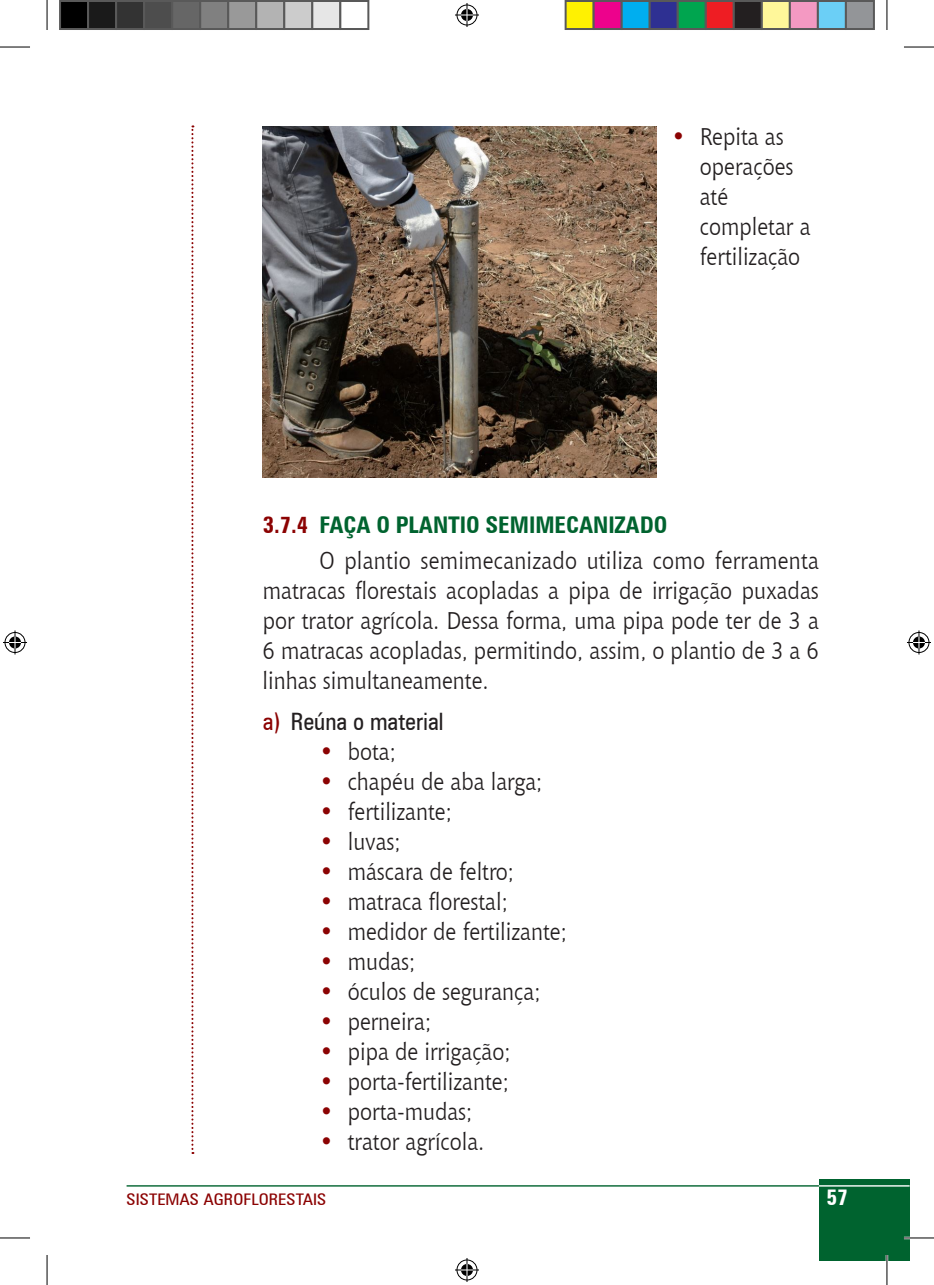
<style>
.page{position:relative;width:934px;height:1285px;background:#fff}
.page>*{position:absolute;margin:0;border:0;box-sizing:border-box;transform-origin:0 0}
.t1{font:24px/30px "Chianti BT";color:#231f20;text-align:justify;scale:.9 1}
.t2{font:condensed 24px "Zurich BT";color:#231f20}
.t3{font:700 condensed 23px "Zurich BT";color:#00632f}
.t4{font:700 condensed 23px "Zurich BT";color:#8b0202}
.t5{font:700 condensed 22px "Zurich BT";color:#fff}
.t6{font:condensed 16px "Zurich BT";color:#8b0202;scale:1.1 1}
.s1{color:#8b0202}
.s2{color:#00632f}
</style>
<div class="page">
<svg style="left:191px;top:125px;width:2px;height:1029px"></svg>
<hr style="left:126px;top:1185px;width:692px;height:1px;background:#00632f">
<div style="left:818px;top:1179px;width:91px;height:81px;background:#00632f"></div>
<hr style="left:818px;top:1185px;width:91px;height:1px;background:#fff">
<img style="left:262px;top:127px;width:394px;height:350px">
<hr style="left:903px;top:1236px;width:30px;height:3px;background:#fff">
<hr style="left:885px;top:1255px;width:2px;height:30px;background:#fff">
<hr style="left:0;top:47px;width:30px;height:1px;background:#000">
<hr style="left:903px;top:47px;width:30px;height:1px;background:#000">
<hr style="left:0;top:1237px;width:30px;height:1px;background:#000">
<hr style="left:903px;top:1237px;width:30px;height:1px;background:#000">
<hr style="left:47px;top:0;width:1px;height:30px;background:#000">
<hr style="left:47px;top:1255px;width:1px;height:30px;background:#000">
<hr style="left:886px;top:0;width:1px;height:30px;background:#000">
<hr style="left:886px;top:1255px;width:1px;height:30px;background:#000">
<svg style="left:455px;top:3px;width:24px;height:24px"></svg>
<svg style="left:455px;top:1258px;width:24px;height:24px"></svg>
<svg style="left:3px;top:630px;width:24px;height:24px"></svg>
<svg style="left:907px;top:630px;width:23px;height:24px"></svg>
<div style="left:60px;top:1px;width:28px;height:28px;background:#000"></div>
<div style="left:59px;top:0;width:30px;height:30px;border:2px solid #595959"></div>
<div style="left:88px;top:1px;width:28px;height:28px;background:#1a1a1a"></div>
<div style="left:87px;top:0;width:30px;height:30px;border:2px solid #595959"></div>
<div style="left:116px;top:1px;width:28px;height:28px;background:#333"></div>
<div style="left:115px;top:0;width:30px;height:30px;border:2px solid #595959"></div>
<div style="left:144px;top:1px;width:28px;height:28px;background:#4d4d4d"></div>
<div style="left:143px;top:0;width:30px;height:30px;border:2px solid #595959"></div>
<div style="left:172px;top:1px;width:28px;height:28px;background:#666"></div>
<div style="left:171px;top:0;width:30px;height:30px;border:2px solid #595959"></div>
<div style="left:200px;top:1px;width:28px;height:28px;background:#808080"></div>
<div style="left:199px;top:0;width:30px;height:30px;border:2px solid #595959"></div>
<div style="left:228px;top:1px;width:28px;height:28px;background:#999"></div>
<div style="left:227px;top:0;width:30px;height:30px;border:2px solid #595959"></div>
<div style="left:256px;top:1px;width:28px;height:28px;background:#b3b3b3"></div>
<div style="left:255px;top:0;width:30px;height:30px;border:2px solid #595959"></div>
<div style="left:284px;top:1px;width:28px;height:28px;background:#ccc"></div>
<div style="left:283px;top:0;width:30px;height:30px;border:2px solid #595959"></div>
<div style="left:312px;top:1px;width:28px;height:28px;background:#e6e6e6"></div>
<div style="left:311px;top:0;width:30px;height:30px;border:2px solid #595959"></div>
<div style="left:339px;top:0;width:30px;height:30px;border:2px solid #595959"></div>
<div style="left:565px;top:1px;width:28px;height:28px;background:#fff101"></div>
<div style="left:564px;top:0;width:30px;height:30px;border:2px solid #595959"></div>
<div style="left:593px;top:1px;width:28px;height:28px;background:#ed028c"></div>
<div style="left:592px;top:0;width:30px;height:30px;border:2px solid #595959"></div>
<div style="left:621px;top:1px;width:28px;height:28px;background:#00aeef"></div>
<div style="left:620px;top:0;width:30px;height:30px;border:2px solid #595959"></div>
<div style="left:649px;top:1px;width:28px;height:28px;background:#2e3092"></div>
<div style="left:648px;top:0;width:30px;height:30px;border:2px solid #595959"></div>
<div style="left:677px;top:1px;width:28px;height:28px;background:#00a54f"></div>
<div style="left:676px;top:0;width:30px;height:30px;border:2px solid #595959"></div>
<div style="left:705px;top:1px;width:28px;height:28px;background:#ee1d23"></div>
<div style="left:704px;top:0;width:30px;height:30px;border:2px solid #595959"></div>
<div style="left:733px;top:1px;width:28px;height:28px;background:#231f20"></div>
<div style="left:732px;top:0;width:30px;height:30px;border:2px solid #595959"></div>
<div style="left:761px;top:1px;width:28px;height:28px;background:#fff79a"></div>
<div style="left:760px;top:0;width:30px;height:30px;border:2px solid #595959"></div>
<div style="left:789px;top:1px;width:28px;height:28px;background:#f499c2"></div>
<div style="left:788px;top:0;width:30px;height:30px;border:2px solid #595959"></div>
<div style="left:817px;top:1px;width:28px;height:28px;background:#6bcff6"></div>
<div style="left:816px;top:0;width:30px;height:30px;border:2px solid #595959"></div>
<div style="left:845px;top:1px;width:28px;height:28px;background:#939598"></div>
<div style="left:844px;top:0;width:30px;height:30px;border:2px solid #595959"></div>
<p class="t1" style="left:699px;top:120px;width:124px;text-align:left;text-indent:-28px"><span class="s1">•</span> Repita as operações até completar a fertilização</p>
<p class="t4" style="left:262px;top:511px;width:82px">3.7.4 <span class="s2">FAÇA</span></p>
<p class="t3" style="left:376px;top:511px;width:32px">O PLANTIO</p>
<p class="t3" style="left:485px;top:511px;width:14px">SEMIMECANIZADO</p>
<p class="t1" style="left:262px;top:544px;width:619px;text-indent:57px">O plantio semimecanizado utiliza como ferramenta matracas florestais acopladas a pipa de irrigação puxadas por trator agrícola. Dessa forma, uma pipa pode ter de 3 a 6 matracas acopladas, permitindo, assim, o plantio de 3 a 6 linhas simultaneamente.</p>
<p class="t2" style="left:262px;top:707px;width:182px"><span class="s1">a)</span> Reúna o material</p>
<p class="t1" style="left:319px;top:736px;width:87px"><span class="s1">•</span> bota;</p>
<p class="t1" style="left:319px;top:766px;width:249px"><span class="s1">•</span> chapéu de aba larga;</p>
<p class="t1" style="left:319px;top:796px;width:149px"><span class="s1">•</span> fertilizante;</p>
<p class="t1" style="left:319px;top:826px;width:92px"><span class="s1">•</span> luvas;</p>
<p class="t1" style="left:319px;top:856px;width:218px"><span class="s1">•</span> máscara de feltro;</p>
<p class="t1" style="left:319px;top:886px;width:211px"><span class="s1">•</span> matraca florestal;</p>
<p class="t1" style="left:319px;top:916px;width:276px"><span class="s1">•</span> medidor de fertilizante;</p>
<p class="t1" style="left:319px;top:946px;width:108px"><span class="s1">•</span> mudas;</p>
<p class="t1" style="left:319px;top:976px;width:247px"><span class="s1">•</span> óculos de segurança;</p>
<p class="t1" style="left:319px;top:1006px;width:126px"><span class="s1">•</span> perneira;</p>
<p class="t1" style="left:319px;top:1036px;width:214px"><span class="s1">•</span> pipa de irrigação;</p>
<p class="t1" style="left:319px;top:1066px;width:212px"><span class="s1">•</span> porta-fertilizante;</p>
<p class="t1" style="left:319px;top:1096px;width:171px"><span class="s1">•</span> porta-mudas;</p>
<p class="t1" style="left:319px;top:1126px;width:185px"><span class="s1">•</span> trator agrícola.</p>
<p class="t6" style="left:126px;top:1189px;width:183px">SISTEMAS AGROFLORESTAIS</p>
<p class="t5" style="left:826px;top:1184px;width:23px">57</p>
</div>
